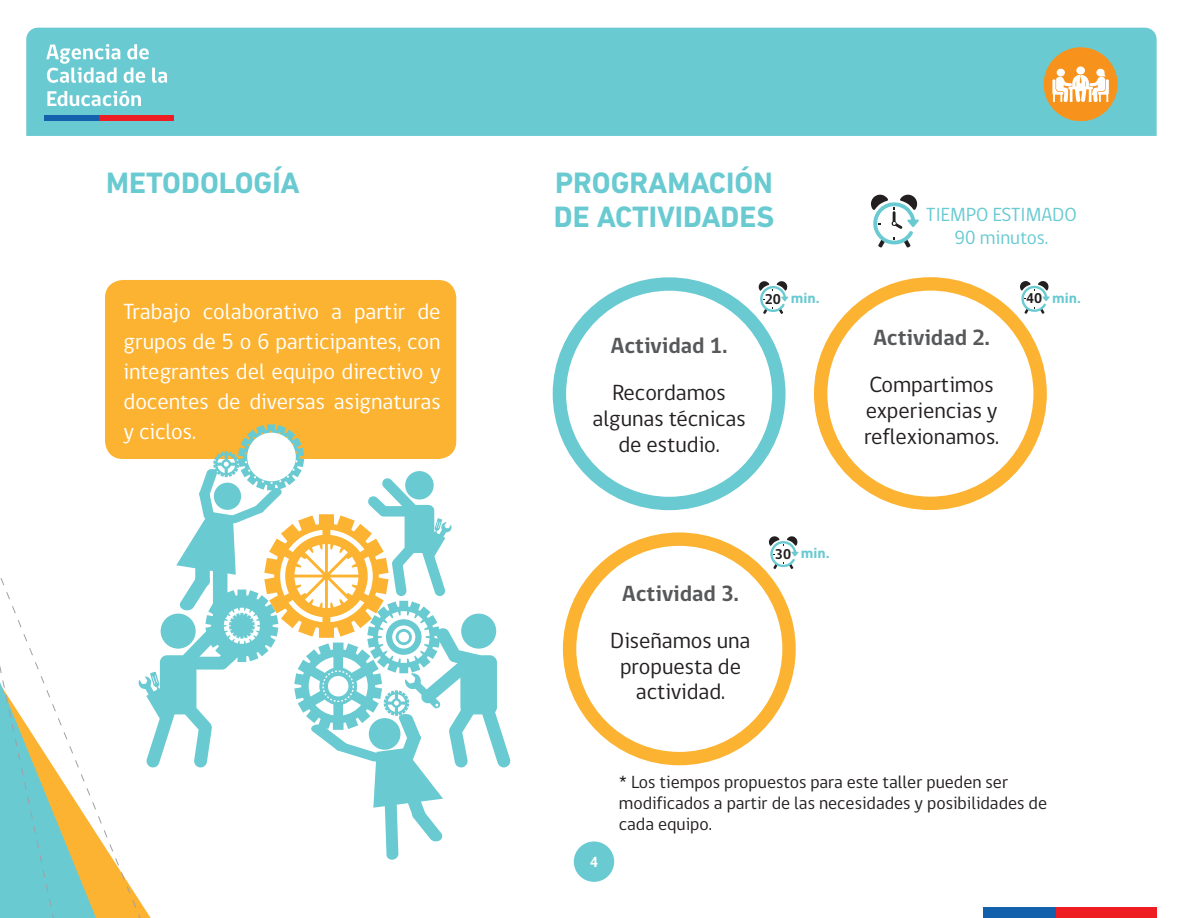
<style>
.page{position:relative;width:1188px;height:918px;background:#fff}
.page>*{position:absolute;margin:0;border:0;box-sizing:border-box;transform-origin:0 0}
.t1{font:700 30px "DIN Next LT Pro";color:#69cad1}
.t2{font:22.5px/30px "gob CL";color:#fff;text-align:justify}
.t3{font:22.5px/25.8px "gob CL";color:#231f20;text-align:center}
.t4{font:700 22.5px "gob CL";color:#57585a}
.t5{font:19.5px/22.5px "gob CL";color:#69cad1;text-align:center}
.t6{font:18px/20.7px "gob CL";color:#231f20}
.t7{font:700 15px "DIN Next LT Pro";color:#69cad1}
.t8{font:700 15px "gob CL";color:#fff}
.s1{font-family:"gob CL";font-size:14.55px;color:#231f20}
</style>
<div class="page">
<div style="left:574px;top:841px;width:40px;height:41px;background:#69cad1;border-radius:50%"></div>
<div style="left:26px;top:28px;width:1131px;height:108px;background:#69cad1"></div>
<div style="left:983px;top:908px;width:73px;height:10px;background:#1360ad"></div>
<div style="left:1056px;top:908px;width:101px;height:10px;background:#ee1d23"></div>
<svg style="left:64px;top:445px;width:87px;height:473px"></svg>
<svg style="left:0;top:578px;width:64px;height:340px"></svg>
<svg style="left:46px;top:44px;width:121px;height:39px"></svg>
<svg style="left:47px;top:90px;width:94px;height:16px"></svg>
<div style="left:44px;top:116px;width:55px;height:5px;background:#1360ad"></div>
<div style="left:99px;top:116px;width:75px;height:5px;background:#ee1d23"></div>
<svg style="left:1044px;top:47px;width:74px;height:74px"></svg>
<div style="left:563px;top:532px;width:233px;height:233px;background:#fcb331;border-radius:50%"></div>
<div style="left:576px;top:546px;width:206px;height:206px;background:#fff;border-radius:50%"></div>
<svg style="left:768px;top:536px;width:31px;height:33px"></svg>
<div style="left:553px;top:277px;width:233px;height:233px;background:#69cad1;border-radius:50%"></div>
<div style="left:566px;top:291px;width:206px;height:206px;background:#fff;border-radius:50%"></div>
<svg style="left:758px;top:281px;width:30px;height:33px"></svg>
<svg style="left:871px;top:195px;width:48px;height:53px"></svg>
<div style="left:814px;top:277px;width:233px;height:233px;background:#fcb331;border-radius:50%"></div>
<div style="left:827px;top:291px;width:206px;height:206px;background:#fff;border-radius:50%"></div>
<svg style="left:1020px;top:281px;width:30px;height:33px"></svg>
<div style="left:105px;top:280px;width:351px;height:179px;background:#fcb331;border-radius:18px"></div>
<svg style="left:138px;top:424px;width:373px;height:436px"></svg>
<div style="left:247px;top:433px;width:49px;height:48px;background:#fff;border-radius:50%"></div>
<h1 class="t1" style="left:106px;top:165px;width:195px">METODOLOGÍA</h1>
<p class="t2" style="left:124px;top:297px;width:319px">Trabajo colaborativo a partir de grupos de 5 o 6 participantes, con integrantes del equipo directivo y docentes de diversas asignaturas y ciclos.</p>
<h1 class="t1" style="left:555px;top:165px;width:37px">PROGRAMACI</h1>
<h1 class="t1" style="left:734px;top:165px;width:36px">ÓN</h1>
<h1 class="t1" style="left:554px;top:199px;width:60px">DE ACTIVIDADES</h1>
<p class="t4" style="left:611px;top:330px;width:118px">Actividad 1.</p>
<p class="t3" style="left:592px;top:380px;width:155px">Recordamos algunas técnicas de estudio.</p>
<p class="t7" style="left:765px;top:289px;width:56px"><span class="s1">20</span> MIN.</p>
<p class="t5" style="left:926px;top:204px;width:152px">TIEMPO ESTIMADO<br>90 minutos.</p>
<p class="t4" style="left:873px;top:322px;width:118px">Actividad 2.</p>
<p class="t3" style="left:864px;top:373px;width:137px;text-align:left">Compartimos experiencias y reflexionamos.</p>
<p class="t7" style="left:1026px;top:289px;width:56px"><span class="s1">40</span> MIN.</p>
<p class="t4" style="left:622px;top:578px;width:118px">Actividad 3.</p>
<p class="t3" style="left:611px;top:628px;width:141px">Diseñamos una propuesta de actividad.</p>
<p class="t7" style="left:775px;top:544px;width:56px"><span class="s1">30</span> MIN.</p>
<p class="t8" style="left:590px;top:852px;width:10px">4</p>
<p class="t6" style="left:619px;top:773px;width:430px">* Los tiempos propuestos para este taller pueden ser modificados a partir de las necesidades y posibilidades de cada equipo.</p>
</div>
